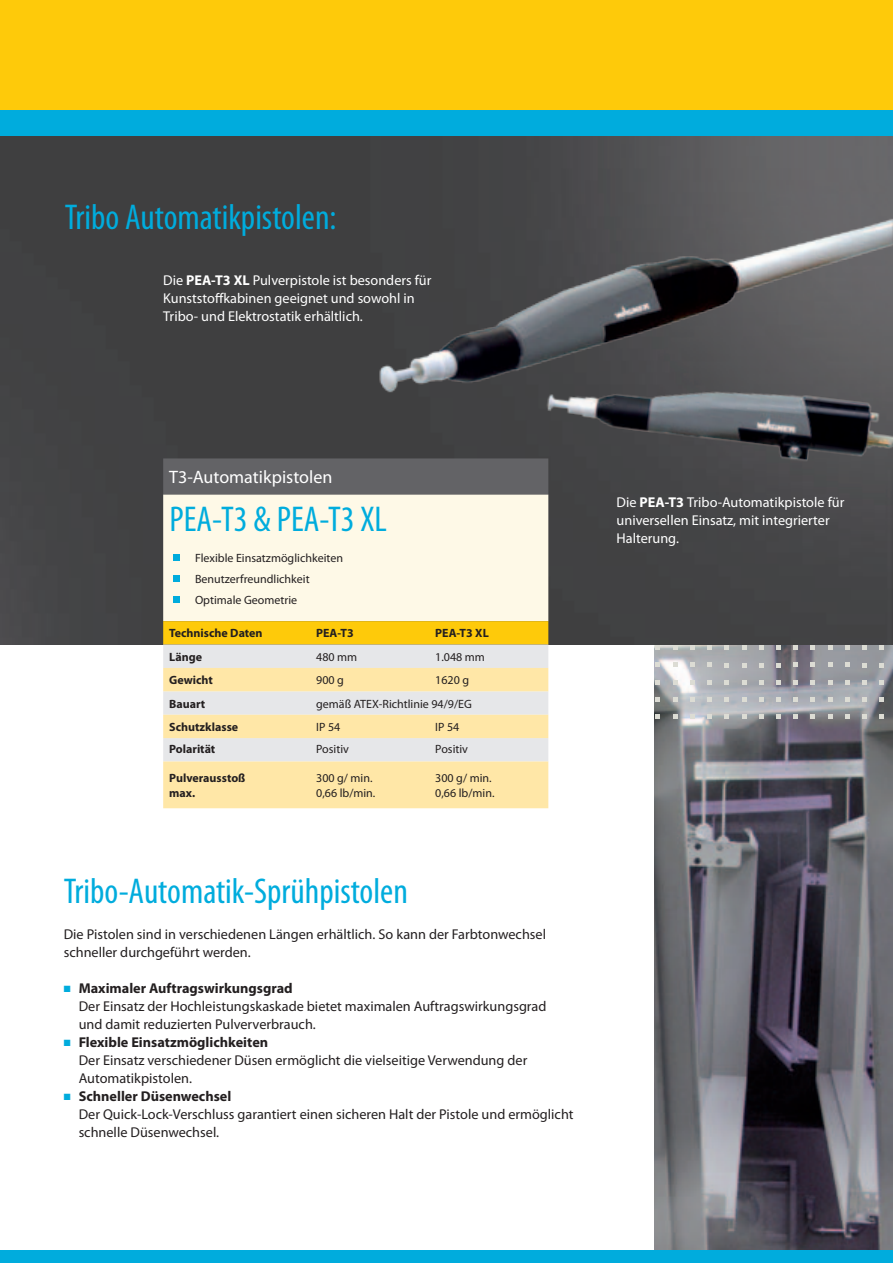
<style>
.page{position:relative;width:893px;height:1263px;background:#fff}
.page>*{position:absolute;margin:0;border:0;box-sizing:border-box;transform-origin:0 0}
.Slogan_Condensed_24p{font:condensed 36px "Myriad Pro";color:#00acdd}
.Table_Head_12pt_whit{font:18px "Myriad Pro";color:#fff}
.Listing_Text_9_5pt_1{font:14.25px/18px "Myriad Pro";color:#231f20}
.continuous_Text_9_5p{font:14.25px/18px "Myriad Pro";color:#fff}
.continuous_Text_9_5p-2{font:14.25px/18px "Myriad Pro";color:#231f20}
.Tabel_Data_8pt{font:12px/14.4px "Myriad Pro";color:#231f20}
.Tabel_Dimensions_Bol{font:700 12px/14.4px "Myriad Pro";color:#231f20}
.s1{font-weight:700}
.s2{color:#00acdd}
</style>
<div class="page">
<img style="left:0;top:136px;width:893px;height:508px">
<img style="left:372px;top:196px;width:521px;height:210px">
<img style="left:538px;top:352px;width:355px;height:133px">
<img style="left:655px;top:645px;width:238px;height:605px">
<svg style="left:776px;top:697px;width:5px;height:5px"></svg>
<svg style="left:759px;top:697px;width:4px;height:5px"></svg>
<svg style="left:742px;top:697px;width:4px;height:5px"></svg>
<svg style="left:725px;top:697px;width:4px;height:5px"></svg>
<svg style="left:845px;top:697px;width:4px;height:4px"></svg>
<svg style="left:828px;top:697px;width:4px;height:4px"></svg>
<svg style="left:811px;top:697px;width:4px;height:4px"></svg>
<svg style="left:794px;top:697px;width:4px;height:4px"></svg>
<svg style="left:880px;top:697px;width:4px;height:5px"></svg>
<svg style="left:862px;top:697px;width:5px;height:5px"></svg>
<svg style="left:656px;top:697px;width:4px;height:4px"></svg>
<svg style="left:673px;top:697px;width:4px;height:4px"></svg>
<svg style="left:690px;top:697px;width:4px;height:4px"></svg>
<svg style="left:707px;top:697px;width:5px;height:4px"></svg>
<svg style="left:776px;top:663px;width:5px;height:4px"></svg>
<svg style="left:759px;top:663px;width:4px;height:4px"></svg>
<svg style="left:742px;top:663px;width:4px;height:4px"></svg>
<svg style="left:725px;top:663px;width:4px;height:4px"></svg>
<svg style="left:845px;top:663px;width:4px;height:4px"></svg>
<svg style="left:828px;top:663px;width:4px;height:4px"></svg>
<svg style="left:811px;top:663px;width:4px;height:4px"></svg>
<svg style="left:794px;top:663px;width:4px;height:4px"></svg>
<svg style="left:880px;top:663px;width:4px;height:4px"></svg>
<svg style="left:862px;top:663px;width:5px;height:4px"></svg>
<svg style="left:656px;top:663px;width:4px;height:4px"></svg>
<svg style="left:673px;top:663px;width:4px;height:4px"></svg>
<svg style="left:690px;top:663px;width:4px;height:4px"></svg>
<svg style="left:707px;top:663px;width:5px;height:4px"></svg>
<svg style="left:776px;top:646px;width:5px;height:4px"></svg>
<svg style="left:759px;top:646px;width:4px;height:4px"></svg>
<svg style="left:742px;top:646px;width:4px;height:4px"></svg>
<svg style="left:725px;top:646px;width:4px;height:4px"></svg>
<svg style="left:845px;top:646px;width:4px;height:4px"></svg>
<svg style="left:828px;top:646px;width:4px;height:4px"></svg>
<svg style="left:811px;top:646px;width:4px;height:4px"></svg>
<svg style="left:794px;top:646px;width:4px;height:4px"></svg>
<svg style="left:880px;top:646px;width:4px;height:4px"></svg>
<svg style="left:862px;top:646px;width:5px;height:4px"></svg>
<svg style="left:656px;top:646px;width:4px;height:4px"></svg>
<svg style="left:673px;top:646px;width:4px;height:4px"></svg>
<svg style="left:690px;top:646px;width:4px;height:4px"></svg>
<svg style="left:707px;top:646px;width:5px;height:4px"></svg>
<svg style="left:776px;top:680px;width:5px;height:4px"></svg>
<svg style="left:759px;top:680px;width:4px;height:4px"></svg>
<svg style="left:742px;top:680px;width:4px;height:4px"></svg>
<svg style="left:725px;top:680px;width:4px;height:4px"></svg>
<svg style="left:845px;top:680px;width:4px;height:4px"></svg>
<svg style="left:828px;top:680px;width:4px;height:4px"></svg>
<svg style="left:811px;top:680px;width:4px;height:4px"></svg>
<svg style="left:794px;top:680px;width:4px;height:4px"></svg>
<svg style="left:880px;top:680px;width:4px;height:4px"></svg>
<svg style="left:862px;top:680px;width:5px;height:4px"></svg>
<svg style="left:656px;top:680px;width:4px;height:4px"></svg>
<svg style="left:673px;top:680px;width:4px;height:4px"></svg>
<svg style="left:690px;top:680px;width:4px;height:4px"></svg>
<svg style="left:707px;top:680px;width:5px;height:4px"></svg>
<svg style="left:776px;top:715px;width:5px;height:4px"></svg>
<svg style="left:759px;top:715px;width:4px;height:4px"></svg>
<svg style="left:742px;top:715px;width:4px;height:4px"></svg>
<svg style="left:725px;top:715px;width:4px;height:4px"></svg>
<svg style="left:845px;top:714px;width:4px;height:5px"></svg>
<svg style="left:828px;top:714px;width:4px;height:5px"></svg>
<svg style="left:811px;top:714px;width:4px;height:5px"></svg>
<svg style="left:794px;top:714px;width:4px;height:5px"></svg>
<svg style="left:880px;top:715px;width:4px;height:4px"></svg>
<svg style="left:862px;top:715px;width:5px;height:4px"></svg>
<svg style="left:656px;top:714px;width:4px;height:5px"></svg>
<svg style="left:673px;top:714px;width:4px;height:5px"></svg>
<svg style="left:690px;top:714px;width:4px;height:5px"></svg>
<svg style="left:707px;top:714px;width:5px;height:5px"></svg>
<div style="left:0;top:1250px;width:893px;height:13px;background:#00acdd"></div>
<div style="left:0;top:0;width:893px;height:111px;background:#feca0a"></div>
<div style="left:0;top:111px;width:893px;height:25px;background:#00acdd"></div>
<div style="left:163px;top:458px;width:385px;height:37px;background:#636366"></div>
<div style="left:163px;top:495px;width:385px;height:126px;background:#fef9e7"></div>
<svg style="left:163px;top:621px;width:385px;height:47px"></svg>
<svg style="left:163px;top:668px;width:385px;height:140px;fill:#ffe7a7"></svg>
<svg style="left:174px;top:555px;width:6px;height:6px"></svg>
<svg style="left:174px;top:576px;width:6px;height:6px"></svg>
<svg style="left:174px;top:597px;width:6px;height:6px"></svg>
<p class="Slogan_Condensed_24p" style="left:65px;top:196px;width:273px">Tribo Automatikpistolen:</p>
<p class="continuous_Text_9_5p" style="left:163px;top:271px;width:270px">Die <span class="s1">PEA-T3 XL</span> Pulverpistole ist besonders für<br>Kunststoffkabinen geeignet und sowohl in<br>Tribo- und Elektrostatik erhältlich.</p>
<p class="Table_Head_12pt_whit" style="left:169px;top:466px;width:165px">T3-Automatikpistolen</p>
<p class="Slogan_Condensed_24p" style="left:170px;top:498px;width:219px">PEA-T3 &amp; PEA-T3 XL</p>
<p class="Tabel_Data_8pt" style="left:195px;top:550px;width:149px">Flexible Einsatzmöglichkeiten</p>
<p class="Tabel_Data_8pt" style="left:195px;top:571px;width:116px">Benutzerfreundlichkeit</p>
<p class="Tabel_Data_8pt" style="left:195px;top:592px;width:104px">Optimale Geometrie</p>
<p class="Tabel_Dimensions_Bol" style="left:169px;top:626px;width:95px">Technische Daten</p>
<p class="Tabel_Dimensions_Bol" style="left:316px;top:626px;width:39px">PEA-T3</p>
<p class="Tabel_Dimensions_Bol" style="left:435px;top:626px;width:55px">PEA-T3 XL</p>
<p class="Tabel_Dimensions_Bol" style="left:169px;top:649px;width:34px">Länge</p>
<p class="Tabel_Data_8pt" style="left:316px;top:649px;width:43px">480 mm</p>
<p class="Tabel_Data_8pt" style="left:435px;top:649px;width:51px">1.048 mm</p>
<p class="Tabel_Dimensions_Bol" style="left:169px;top:672px;width:45px">Gewicht</p>
<p class="Tabel_Data_8pt" style="left:316px;top:673px;width:29px">900 g</p>
<p class="Tabel_Data_8pt" style="left:435px;top:673px;width:35px">1620 g</p>
<p class="Tabel_Dimensions_Bol" style="left:169px;top:696px;width:38px">Bauart</p>
<p class="Tabel_Data_8pt" style="left:316px;top:696px;width:157px">gemäß ATEX-Richtlinie 94/9/EG</p>
<p class="Tabel_Dimensions_Bol" style="left:169px;top:719px;width:71px">Schutzklasse</p>
<p class="Tabel_Data_8pt" style="left:316px;top:719px;width:26px">IP 54</p>
<p class="Tabel_Data_8pt" style="left:435px;top:719px;width:26px">IP 54</p>
<p class="Tabel_Dimensions_Bol" style="left:169px;top:741px;width:48px">Polarität</p>
<p class="Tabel_Data_8pt" style="left:316px;top:742px;width:34px">Positiv</p>
<p class="Tabel_Data_8pt" style="left:435px;top:742px;width:34px">Positiv</p>
<p class="Tabel_Dimensions_Bol" style="left:169px;top:770px;width:78px">Pulverausstoß max.</p>
<p class="Tabel_Data_8pt" style="left:316px;top:771px;width:61px">300 g/ min.<br>0,66 lb/min.</p>
<p class="Tabel_Data_8pt" style="left:435px;top:771px;width:61px">300 g/ min.<br>0,66 lb/min.</p>
<p class="Slogan_Condensed_24p" style="left:64px;top:869px;width:346px">Tribo-Automatik-Sprühpistolen</p>
<p class="continuous_Text_9_5p-2" style="left:64px;top:925px;width:484px">Die Pistolen sind in verschiedenen Längen erhältlich. So kann der Farbtonwechsel schneller durchgeführt werden.</p>
<p class="Listing_Text_9_5pt_1" style="left:79px;top:979px;width:469px;text-indent:-15px"><span class="s2">■</span> <span class="s1">Maximaler Auftragswirkungsgrad<br></span>Der Einsatz der Hochleistungskaskade bietet maximalen Auftragswirkungsgrad und damit reduzierten Pulververbrauch.</p>
<p class="Listing_Text_9_5pt_1" style="left:79px;top:1033px;width:450px;text-indent:-15px"><span class="s2">■</span> <span class="s1">Flexible Einsatzmöglichkeiten<br></span>Der Einsatz verschiedener Düsen ermöglicht die vielseitige Verwendung der<br>Automatikpistolen.</p>
<p class="Listing_Text_9_5pt_1" style="left:79px;top:1087px;width:496px;text-indent:-15px"><span class="s2">■</span> <span class="s1">Schneller Düsenwechsel<br></span>Der Quick-Lock-Verschluss garantiert einen sicheren Halt der Pistole und ermöglicht schnelle Düsenwechsel.</p>
<p class="continuous_Text_9_5p" style="left:617px;top:493px;width:229px">Die <span class="s1">PEA-T3</span> Tribo-Automatikpistole für universellen Einsatz, mit integrierter<br>Halterung.</p>
</div>
